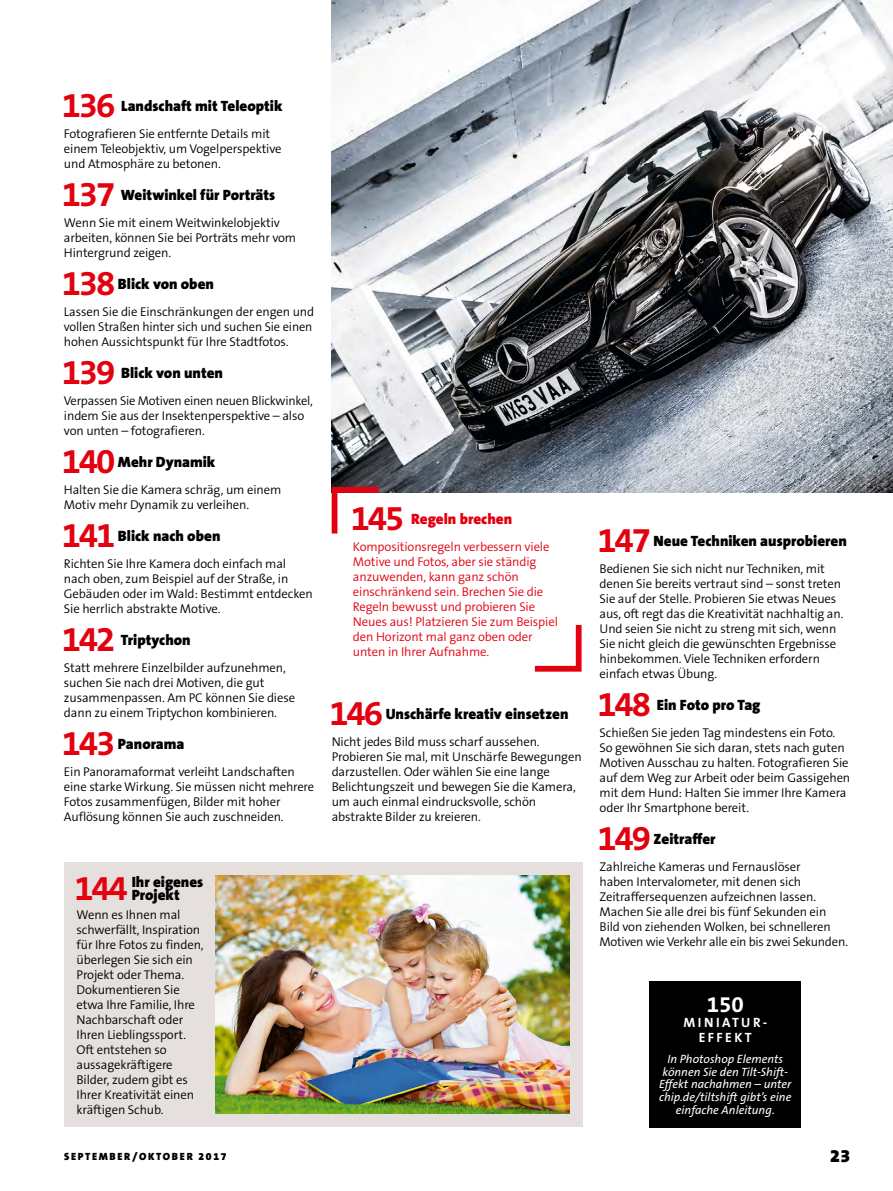
<style>
.page{position:relative;width:893px;height:1191px;background:#fff}
.page>*{position:absolute;margin:0;border:0;box-sizing:border-box;transform-origin:0 0}
.t1{font:700 34.95px "The Sans B7";letter-spacing:-.06em;color:#e3000f}
.t2{font:700 22.5px "The Sans B7";color:#fff}
.t3{font:900 18px "The Sans B9";color:#000}
.t4{font:900 15px/13.5px "The Sans B9";color:#000}
.t5{font:900 15px "The Sans B9";color:#e3000f}
.t6{font:700 13.5px/15px "The Sans B7";letter-spacing:.18em;color:#fff;text-align:center}
.t7{font:300 12.75px/15px "The Sans B4";letter-spacing:-.01em;color:#000}
.t8{font:300 12.75px/15px "The Sans B4";letter-spacing:-.01em;color:#e3000f}
.t9{font:italic 12px/12.8px "The Sans B5 Plain";color:#fff;text-align:center}
.t10{font:900 10.5px "The Sans B9";letter-spacing:.16em;color:#000}
</style>
<div class="page">
<img style="left:332px;top:0;width:561px;height:492px">
<div style="left:649px;top:981px;width:152px;height:146px;background:#000"></div>
<div style="left:64px;top:862px;width:519px;height:265px;background:#e5dfdd"></div>
<svg style="left:331px;top:484px;width:53px;height:50px"></svg>
<svg style="left:534px;top:624px;width:48px;height:48px"></svg>
<img style="left:216px;top:875px;width:354px;height:238px">
<p class="t1" style="left:62px;top:87px;width:55px">136</p>
<p class="t4" style="left:121px;top:100px;width:163px">Landschaft mit Teleoptik</p>
<p class="t7" style="left:64px;top:127px;width:219px">Fotografieren Sie entfernte Details mit einem Teleobjektiv, um Vogelperspektive und Atmosphäre zu betonen.</p>
<p class="t1" style="left:62px;top:176px;width:55px">137</p>
<p class="t4" style="left:121px;top:189px;width:156px">Weitwinkel für Porträts</p>
<p class="t7" style="left:64px;top:216px;width:234px">Wenn Sie mit einem Weitwinkelobjektiv arbeiten, können Sie bei Porträts mehr vom<br>Hintergrund zeigen.</p>
<p class="t1" style="left:62px;top:265px;width:55px">138</p>
<p class="t4" style="left:118px;top:278px;width:98px">Blick von oben</p>
<p class="t7" style="left:64px;top:305px;width:252px">Lassen Sie die Einschränkungen der engen und vollen Straßen hinter sich und suchen Sie einen hohen Aussichtspunkt für Ihre Stadtfotos.</p>
<p class="t1" style="left:62px;top:354px;width:55px">139</p>
<p class="t4" style="left:121px;top:367px;width:103px">Blick von unten</p>
<p class="t7" style="left:64px;top:394px;width:250px">Verpassen Sie Motiven einen neuen Blickwinkel, indem Sie aus der Insektenperspektive – also von unten – fotografieren.</p>
<p class="t1" style="left:62px;top:443px;width:55px">140</p>
<p class="t4" style="left:118px;top:456px;width:99px">Mehr Dynamik</p>
<p class="t7" style="left:64px;top:483px;width:219px">Halten Sie die Kamera schräg, um einem<br>Motiv mehr Dynamik zu verleihen.</p>
<p class="t1" style="left:62px;top:517px;width:55px">141</p>
<p class="t4" style="left:118px;top:530px;width:104px">Blick nach oben</p>
<p class="t7" style="left:64px;top:557px;width:250px">Richten Sie Ihre Kamera doch einfach mal nach oben, zum Beispiel auf der Straße, in Gebäuden oder im Wald: Bestimmt entdecken Sie herrlich abstrakte Motive.</p>
<p class="t1" style="left:62px;top:621px;width:55px">142</p>
<p class="t4" style="left:121px;top:634px;width:71px">Triptychon</p>
<p class="t7" style="left:64px;top:661px;width:233px">Statt mehrere Einzelbilder aufzunehmen, suchen Sie nach drei Motiven, die gut zusammenpassen. Am PC können Sie diese dann zu einem Triptychon kombinieren.</p>
<p class="t1" style="left:62px;top:725px;width:55px">143</p>
<p class="t4" style="left:118px;top:738px;width:68px">Panorama</p>
<p class="t7" style="left:64px;top:765px;width:252px">Ein Panoramaformat verleiht Landschaften eine starke Wirkung. Sie müssen nicht mehrere Fotos zusammenfügen, Bilder mit hoher Auflösung können Sie auch zuschneiden.</p>
<p class="t1" style="left:351px;top:499px;width:55px">145</p>
<p class="t5" style="left:411px;top:510px;width:102px">Regeln brechen</p>
<p class="t8" style="left:353px;top:539px;width:207px">Kompositionsregeln verbessern viele Motive und Fotos, aber sie ständig anzuwenden, kann ganz schön einschränkend sein. Brechen Sie die Regeln bewusst und probieren Sie Neues aus! Platzieren Sie zum Beispiel den Horizont mal ganz oben oder unten in Ihrer Aufnahme.</p>
<p class="t1" style="left:329px;top:695px;width:55px">146</p>
<p class="t4" style="left:386px;top:708px;width:184px">Unschärfe kreativ einsetzen</p>
<p class="t7" style="left:332px;top:735px;width:251px">Nicht jedes Bild muss scharf aussehen.<br>Probieren Sie mal, mit Unschärfe Bewegungen darzustellen. Oder wählen Sie eine lange Belichtungszeit und bewegen Sie die Kamera, um auch einmal eindrucksvolle, schön abstrakte Bilder zu kreieren.</p>
<p class="t1" style="left:74px;top:870px;width:55px">144</p>
<p class="t4" style="left:132px;top:875px;width:73px">Ihr eigenes<br>Projekt</p>
<p class="t7" style="left:77px;top:908px;width:129px">Wenn es Ihnen mal schwerfällt, Inspiration für Ihre Fotos zu finden, überlegen Sie sich ein<br>Projekt oder Thema.<br>Dokumentieren Sie etwa Ihre Familie, Ihre<br>Nachbarschaft oder<br>Ihren Lieblingssport.<br>Oft entstehen so aussagekräftigere<br>Bilder, zudem gibt es<br>Ihrer Kreativität einen kräftigen Schub.</p>
<p class="t1" style="left:597px;top:522px;width:55px">147</p>
<p class="t4" style="left:654px;top:535px;width:195px">Neue Techniken ausprobieren</p>
<p class="t7" style="left:600px;top:561px;width:245px">Bedienen Sie sich nicht nur Techniken, mit denen Sie bereits vertraut sind – sonst treten Sie auf der Stelle. Probieren Sie etwas Neues aus, oft regt das die Kreativität nachhaltig an.<br>Und seien Sie nicht zu streng mit sich, wenn Sie nicht gleich die gewünschten Ergebnisse hinbekommen. Viele Techniken erfordern einfach etwas Übung.</p>
<p class="t1" style="left:597px;top:686px;width:55px">148</p>
<p class="t4" style="left:657px;top:699px;width:105px">Ein Foto pro Tag</p>
<p class="t7" style="left:600px;top:725px;width:252px">Schießen Sie jeden Tag mindestens ein Foto.<br>So gewöhnen Sie sich daran, stets nach guten Motiven Ausschau zu halten. Fotografieren Sie auf dem Weg zur Arbeit oder beim Gassigehen mit dem Hund: Halten Sie immer Ihre Kamera oder Ihr Smartphone bereit.</p>
<p class="t1" style="left:597px;top:820px;width:55px">149</p>
<p class="t4" style="left:654px;top:833px;width:63px">Zeitraffer</p>
<p class="t7" style="left:600px;top:859px;width:250px">Zahlreiche Kameras und Fernauslöser<br>haben Intervalometer, mit denen sich Zeitraffersequenzen aufzeichnen lassen.<br>Machen Sie alle drei bis fünf Sekunden ein Bild von ziehenden Wolken, bei schnelleren Motiven wie Verkehr alle ein bis zwei Sekunden.</p>
<p class="t2" style="left:707px;top:992px;width:39px">150</p>
<p class="t6" style="left:683px;top:1015px;width:85px">MINIATUR-<br>EFFEKT</p>
<p class="t9" style="left:659px;top:1053px;width:134px">In Photoshop Elements können Sie den Tilt-Shift-<br>Effekt nachahmen – unter chip.de/tiltshift gibt’s eine einfache Anleitung.</p>
<p class="t10" style="left:64px;top:1151px;width:164px">SEPTEMBER/OKTOBER 2017</p>
<p class="t3" style="left:830px;top:1146px;width:22px">23</p>
</div>
